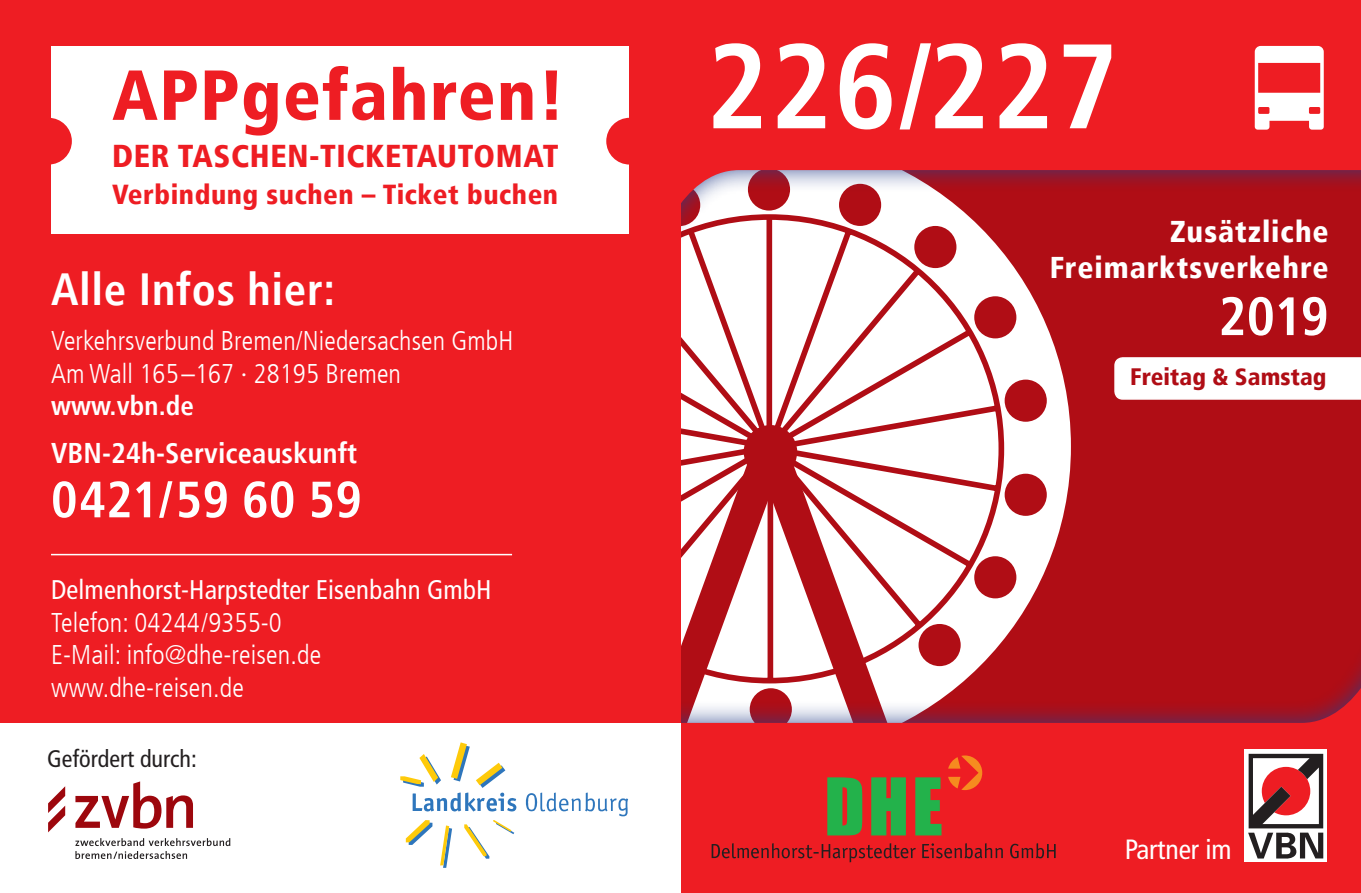
<style>
.page{position:relative;width:1361px;height:893px;background:#fff}
.page>*{position:absolute;margin:0;border:0;box-sizing:border-box;transform-origin:0 0}
._3_Headline_Frutiger{font:700 condensed 120px "Frutiger";letter-spacing:.015em;color:#fff}
.t1{font:73.5px "Impact";color:#23b24b}
.t2{font:900 condensed 70.8px "Frutiger";letter-spacing:.02em;color:#ee1d23}
._3_Headline_Frutiger-2{font:700 condensed 54px "Frutiger";color:#fff}
._1_Lauftext_Frutiger{font:700 condensed 51px "Frutiger";letter-spacing:.005em;color:#fff}
._3_Headline_Frutiger-3{font:700 condensed 45px "Frutiger";letter-spacing:.015em;color:#fff}
.t3{font:900 condensed 31.5px "Frutiger";letter-spacing:.02em;color:#ee1d23}
._3_Headline_Frutiger-4{font:900 condensed 30px/36px "Frutiger";letter-spacing:.03em;color:#fff;text-align:right}
._1_Lauftext_Frutiger-2{font:700 condensed 28.5px "Frutiger";letter-spacing:.005em;color:#fff}
.t4{font:condensed 27.9px "Frutiger";letter-spacing:-.005em;color:#fff}
.t5{font:900 condensed 27.3px "Frutiger";letter-spacing:.02em;color:#ee1d23}
._1_Lauftext_Frutiger-3{font:300 condensed 27px/32.4px "Frutiger";letter-spacing:.005em;color:#fff}
.t6{font:condensed 24px "Frutiger";color:#231f20}
._3_Headline_Frutiger-5{font:900 condensed 23.7px "Frutiger";letter-spacing:.005em;color:#b00d15}
.s1{font-weight:700}
.s2{font-weight:400}
</style>
<div class="page">
<div style="left:654px;top:0;width:707px;height:893px;background:#b00d15"></div>
<div style="left:450px;top:136px;width:621px;height:621px;background:#fff;border-radius:50%"></div>
<div style="left:1114px;top:357px;width:247px;height:43px;background:#fff"></div>
<svg style="left:782px;top:272px;width:225px;height:349px"></svg>
<svg style="left:782px;top:405px;width:131px;height:216px"></svg>
<svg style="left:779px;top:406px;width:32px;height:215px"></svg>
<svg style="left:680px;top:272px;width:99px;height:349px"></svg>
<div style="left:743px;top:425px;width:54px;height:54px;background:#b00d15;border-radius:50%"></div>
<div style="left:974px;top:296px;width:42px;height:42px;background:#b00d15;border-radius:50%"></div>
<div style="left:1004px;top:380px;width:43px;height:42px;background:#b00d15;border-radius:50%"></div>
<div style="left:1004px;top:474px;width:43px;height:42px;background:#b00d15;border-radius:50%"></div>
<div style="left:974px;top:556px;width:42px;height:42px;background:#b00d15;border-radius:50%"></div>
<div style="left:631px;top:621px;width:730px;height:272px;background:#283f8a;opacity:.9"></div>
<svg style="left:680px;top:638px;width:681px;height:255px;fill:#ee1d23"></svg>
<div style="left:631px;top:0;width:730px;height:272px;background:#283f8a;opacity:.9"></div>
<svg style="left:680px;top:0;width:681px;height:255px;fill:#ee1d23"></svg>
<div style="left:0;top:0;width:680px;height:893px;background:#ee1d23"></div>
<div style="left:0;top:724px;width:680px;height:169px;background:#fff"></div>
<svg style="left:48px;top:786px;width:17px;height:46px"></svg>
<svg style="left:75px;top:781px;width:118px;height:48px"></svg>
<svg style="left:75px;top:838px;width:155px;height:21px"></svg>
<div style="left:1244px;top:750px;width:83px;height:112px;background:linear-gradient(to right,#fff,#fff)"></div>
<svg style="left:1248px;top:754px;width:75px;height:105px;background:#a67d7e"></svg>
<svg style="left:948px;top:755px;width:34px;height:35px"></svg>
<svg style="left:711px;top:843px;width:68px;height:15px"></svg>
<svg style="left:781px;top:848px;width:9px;height:10px"></svg>
<svg style="left:792px;top:843px;width:124px;height:19px;background:#c41d22"></svg>
<svg style="left:922px;top:843px;width:81px;height:15px"></svg>
<svg style="left:1010px;top:843px;width:45px;height:15px"></svg>
<hr style="left:51px;top:554px;width:461px;height:1px;background:#fff">
<svg style="left:1254px;top:46px;width:69px;height:84px;background:#f79fa1"></svg>
<div style="left:51px;top:46px;width:578px;height:187px;background:#fff"></div>
<div style="left:25px;top:118px;width:47px;height:47px;background:#ee1d23;border-radius:50%"></div>
<div style="left:606px;top:118px;width:47px;height:47px;background:#ee1d23;border-radius:50%"></div>
<svg style="left:440px;top:825px;width:12px;height:43px"></svg>
<svg style="left:406px;top:820px;width:26px;height:25px"></svg>
<svg style="left:464px;top:820px;width:50px;height:39px"></svg>
<svg style="left:400px;top:742px;width:116px;height:69px"></svg>
<svg style="left:526px;top:793px;width:102px;height:23px"></svg>
<p class="t2" style="left:112px;top:53px;width:454px">APPgefahren!</p>
<p class="t3" style="left:112px;top:137px;width:448px">DER TASCHEN-TICKETAUTOMAT</p>
<p class="t5" style="left:112px;top:178px;width:447px">Verbindung suchen – Ticket buchen</p>
<p class="_3_Headline_Frutiger-3" style="left:51px;top:263px;width:286px">Alle Infos hier:</p>
<p class="_1_Lauftext_Frutiger-3" style="left:51px;top:325px;width:464px">Verkehrsverbund Bremen/Niedersachsen GmbH<br>Am Wall 165–167 · 28195 Bremen <span class="s1">www.vbn.de</span></p>
<p class="_1_Lauftext_Frutiger-2" style="left:51px;top:436px;width:308px">VBN-24h-Serviceauskunft</p>
<p class="_1_Lauftext_Frutiger" style="left:51px;top:469px;width:312px">0421/59 60 59</p>
<p class="_1_Lauftext_Frutiger-3" style="left:51px;top:574px;width:442px"><span class="s2">Delmenhorst-Harpstedter Eisenbahn GmbH<br></span>Telefon: 04244/9355-0<br>E-Mail: info@dhe-reisen.de www.dhe-reisen.de</p>
<p class="t6" style="left:47px;top:745px;width:151px">Gefördert durch:</p>
<p class="_3_Headline_Frutiger" style="left:706px;top:15px;width:414px">226/227</p>
<p class="_3_Headline_Frutiger-4" style="left:1050px;top:213px;width:280px">Zusätzliche<br>Freimarktsverkehre</p>
<p class="_3_Headline_Frutiger-2" style="left:1218px;top:284px;width:112px">2019</p>
<p class="_3_Headline_Frutiger-5" style="left:1130px;top:363px;width:198px">Freitag &amp; Samstag</p>
<p class="t1" style="left:824px;top:750px;width:120px">DHE</p>
<p class="t4" style="left:1124px;top:833px;width:108px">Partner im</p>
</div>
